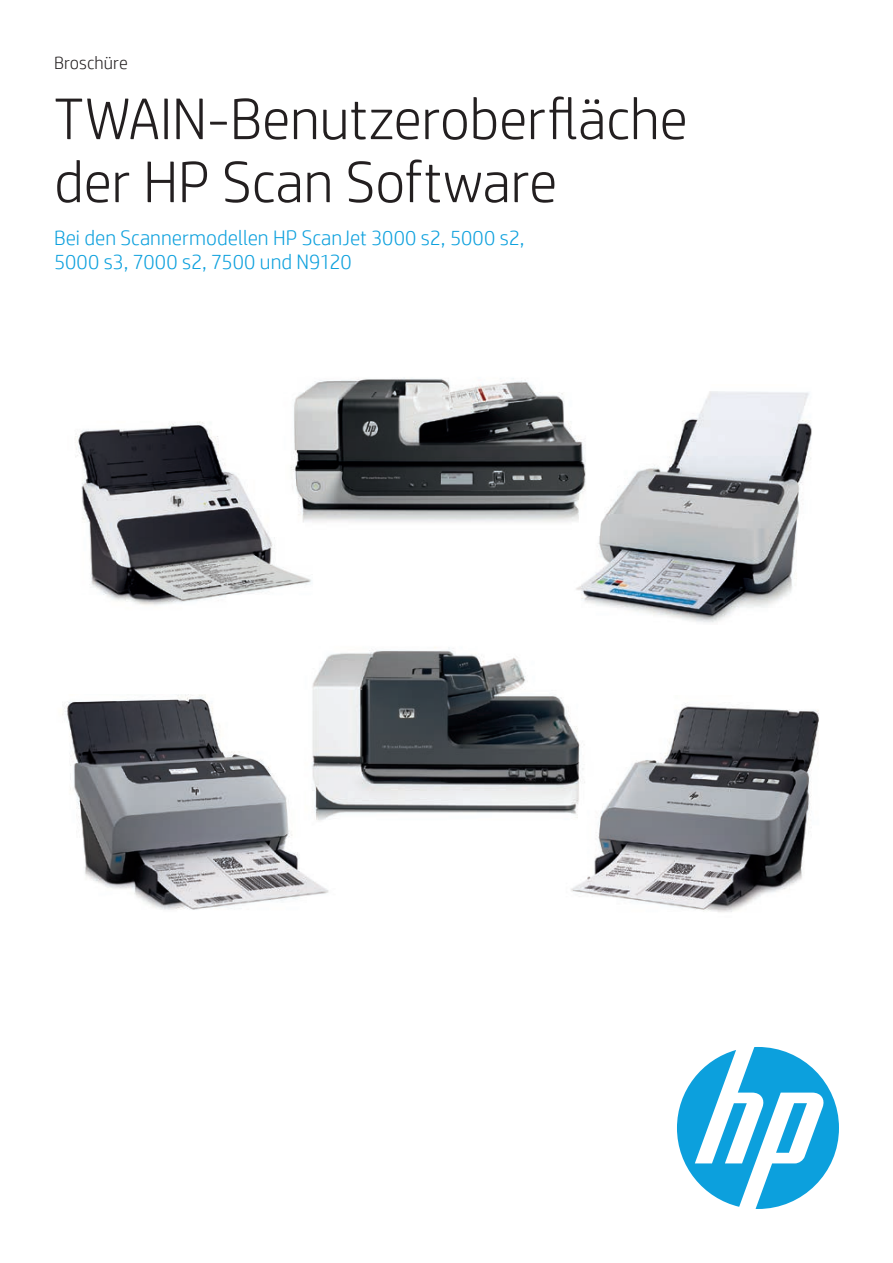
<style>
.page{position:relative;width:893px;height:1263px;background:#fff}
.page>*{position:absolute;margin:0;border:0;box-sizing:border-box;transform-origin:0 0}
.t1{font:300 58.5px/63px "HP Simplified";letter-spacing:-.005em;color:#231f20}
.t2{font:300 21px/24px "HP Simplified";color:#0ca0dd}
.t3{font:300 18px "HP Simplified";color:#231f20}
</style>
<div class="page">
<img style="left:75px;top:422px;width:237px;height:183px">
<img style="left:312px;top:647px;width:258px;height:170px">
<img style="left:271px;top:378px;width:269px;height:158px">
<img style="left:540px;top:392px;width:272px;height:231px">
<img style="left:67px;top:699px;width:262px;height:209px">
<img style="left:79px;top:426px;width:232px;height:173px">
<img style="left:570px;top:707px;width:248px;height:200px">
<img style="left:313px;top:651px;width:266px;height:158px">
<img style="left:575px;top:391px;width:236px;height:222px">
<svg style="left:677px;top:1047px;width:162px;height:162px"></svg>
<p class="t3" style="left:54px;top:51px;width:75px">Broschüre</p>
<h1 class="t1" style="left:54px;top:86px;width:635px">TWAIN-Benutzeroberfläche der HP Scan Software</h1>
<p class="t2" style="left:54px;top:225px;width:472px">Bei den Scannermodellen HP ScanJet 3000 s2, 5000 s2,<br>5000 s3, 7000 s2, 7500 und N9120</p>
</div>
